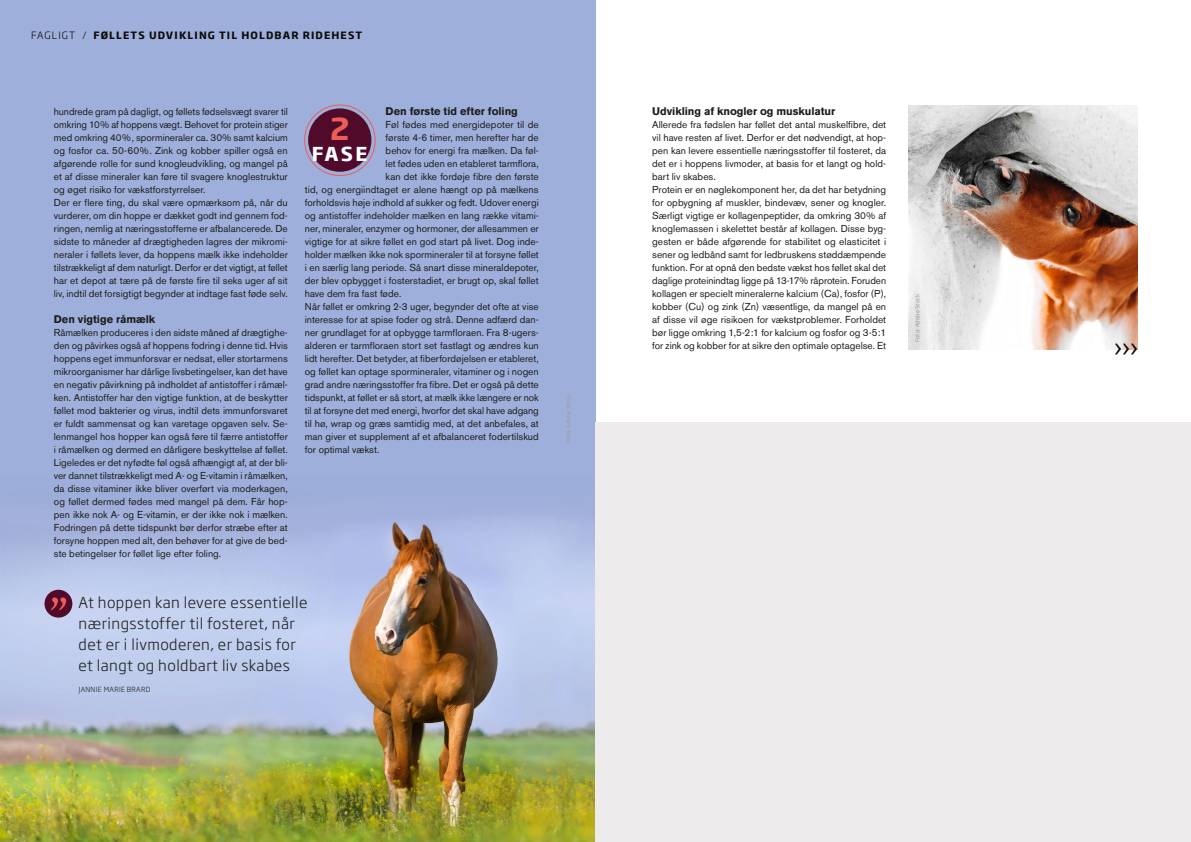
<style>
.page{position:relative;width:1191px;height:842px;background:#fff}
.page>*{position:absolute;margin:0;border:0;box-sizing:border-box;transform-origin:0 0}
.t1{font:700 29.8px "Soho Gothic Pro";color:#eb5e57}
.t2{font:27.9px "Exo 2";color:#100c08}
.t3{font:700 19px "Soho Gothic Pro";color:#fff}
.t4{font:300 15px/21px "Soho Gothic Pro";letter-spacing:.03em;color:#1d1d1b}
.t5{font:700 11px "Akzidenz Grotesk BE";letter-spacing:-.005em;color:#1d1d1b}
.t6{font:10px/13px "Akzidenz Grotesk BE";letter-spacing:.005em;color:#1d1d1b}
.t7{font:700 10px "Soho Gothic Pro";letter-spacing:.115em;color:#100c08}
.t8{font:300 7px "Soho Gothic Pro";letter-spacing:.045em;color:#1d1d1b}
.t9{font:6px "Exo 2";color:#9d9d9c}
.s1{font-weight:300}
</style>
<div class="page">
<div style="left:0;top:0;width:595px;height:842px;background:#9eafdb"></div>
<img style="left:0;top:517px;width:595px;height:325px">
<img style="left:908px;top:105px;width:229px;height:244px">
<div style="left:595px;top:422px;width:596px;height:420px;background:#edebeb"></div>
<svg style="left:305px;top:104px;width:71px;height:70px;fill:#520a2b"></svg>
<div style="left:45px;top:590px;width:27px;height:28px;background:#520a2b;border-radius:50%"></div>
<svg style="left:51px;top:597px;width:15px;height:13px"></svg>
<p class="t7" style="left:31px;top:27px;width:332px"><span class="s1">FAGLIGT /</span> FØLLETS UDVIKLING TIL HOLDBAR RIDEHEST</p>
<p class="t6" style="left:54px;top:105px;width:235px">hundrede gram på dagligt, og føllets fødselsvægt svarer til omkring 10% af hoppens vægt. Behovet for protein stiger med omkring 40%, spormineraler ca. 30% samt kalcium og fosfor ca. 50-60%. Zink og kobber spiller også en afgørende rolle for sund knogleudvikling, og mangel på et af disse mineraler kan føre til svagere knoglestruktur og øget risiko for vækstforstyrrelser.<br>Der er flere ting, du skal være opmærksom på, når du vurderer, om din hoppe er dækket godt ind gennem fod&shy;ringen, nemlig at næringsstofferne er afbalancerede. De sidste to måneder af drægtigheden lagres der mikromi&shy;neraler i føllets lever, da hoppens mælk ikke indeholder tilstrækkeligt af dem naturligt. Derfor er det vigtigt, at føllet har et depot at tære på de første fire til seks uger af sit liv, indtil det forsigtigt begynder at indtage fast føde selv.</p>
<p class="t5" style="left:54px;top:313px;width:103px">Den vigtige råmælk</p>
<p class="t6" style="left:54px;top:326px;width:235px;text-align:justify">Råmælken produceres i den sidste måned af drægtighe&shy;den og påvirkes også af hoppens fodring i denne tid. Hvis hoppens eget immunforsvar er nedsat, eller stortarmens mikroorganismer har dårlige livsbetingelser, kan det have en negativ påvirkning på indholdet af antistoffer i råmæl&shy;ken. Antistoffer har den vigtige funktion, at de beskytter føllet mod bakterier og virus, indtil dets immunforsvaret er fuldt sammensat og kan varetage opgaven selv. Se&shy;lenmangel hos hopper kan også føre til færre antistoffer i råmælken og dermed en dårligere beskyttelse af føllet.<br>Ligeledes er det nyfødte føl også afhængigt af, at der bli&shy;ver dannet tilstrækkeligt med A- og E-vitamin i råmælken, da disse vitaminer ikke bliver overført via moderkagen, og føllet dermed fødes med mangel på dem. Får hop&shy;pen ikke nok A- og E-vitamin, er der ikke nok i mælken.<br>Fodringen på dette tidspunkt bør derfor stræbe efter at forsyne hoppen med alt, den behøver for at give de bed&shy;ste betingelser for føllet lige efter foling.</p>
<p class="t5" style="left:386px;top:105px;width:134px">Den første tid efter foling</p>
<p class="t6" style="left:386px;top:118px;width:155px">Føl fødes med energidepoter til de</p>
<p class="t6" style="left:386px;top:131px;width:155px">første 4-6 timer, men herefter har de</p>
<p class="t6" style="left:386px;top:144px;width:155px">behov for energi fra mælken. Da føl-</p>
<p class="t6" style="left:386px;top:157px;width:155px">let fødes uden en etableret tarmflora,</p>
<p class="t6" style="left:386px;top:170px;width:155px">kan det ikke fordøje fibre den første</p>
<p class="t6" style="left:305px;top:183px;width:235px">tid, og energiindtaget er alene hængt op på mælkens</p>
<p class="t6" style="left:305px;top:196px;width:235px">forholdsvis høje indhold af sukker og fedt. Udover energi</p>
<p class="t6" style="left:305px;top:209px;width:235px">og antistoffer indeholder mælken en lang række vitami-</p>
<p class="t6" style="left:305px;top:222px;width:235px">ner, mineraler, enzymer og hormoner, der allesammen er</p>
<p class="t6" style="left:305px;top:235px;width:235px">vigtige for at sikre føllet en god start på livet. Dog inde-</p>
<p class="t6" style="left:305px;top:248px;width:235px">holder mælken ikke nok spormineraler til at forsyne føllet</p>
<p class="t6" style="left:305px;top:261px;width:235px">i en særlig lang periode. Så snart disse mineraldepoter,</p>
<p class="t6" style="left:305px;top:274px;width:235px">der blev opbygget i fosterstadiet, er brugt op, skal føllet</p>
<p class="t6" style="left:305px;top:287px;width:98px">have dem fra fast føde.</p>
<p class="t6" style="left:305px;top:300px;width:235px">Når føllet er omkring 2-3 uger, begynder det ofte at vise</p>
<p class="t6" style="left:305px;top:313px;width:235px">interesse for at spise foder og strå. Denne adfærd dan-</p>
<p class="t6" style="left:305px;top:326px;width:235px">ner grundlaget for at opbygge tarmfloraen. Fra 8-ugers-</p>
<p class="t6" style="left:305px;top:339px;width:235px">alderen er tarmfloraen stort set fastlagt og ændres kun</p>
<p class="t6" style="left:305px;top:352px;width:235px">lidt herefter. Det betyder, at fiberfordøjelsen er etableret,</p>
<p class="t6" style="left:305px;top:365px;width:235px">og føllet kan optage spormineraler, vitaminer og i nogen</p>
<p class="t6" style="left:305px;top:378px;width:235px">grad andre næringsstoffer fra fibre. Det er også på dette</p>
<p class="t6" style="left:305px;top:391px;width:235px">tidspunkt, at føllet er så stort, at mælk ikke længere er nok</p>
<p class="t6" style="left:305px;top:404px;width:235px">til at forsyne det med energi, hvorfor det skal have adgang</p>
<p class="t6" style="left:305px;top:417px;width:235px">til hø, wrap og græs samtidig med, at det anbefales, at</p>
<p class="t6" style="left:305px;top:430px;width:235px">man giver et supplement af et afbalanceret fodertilskud</p>
<p class="t6" style="left:305px;top:443px;width:76px">for optimal vækst.</p>
<h1 class="t1" style="left:330px;top:106px;width:21px">2</h1>
<h3 class="t3" style="left:312px;top:139px;width:57px">FASE</h3>
<h3 class="t4" style="left:79px;top:591px;width:230px">At hoppen kan levere essentielle næringsstoffer til fosteret, når det er i livmoderen, er basis for et langt og holdbart liv skabes</h3>
<p class="t8" style="left:79px;top:684px;width:73px">JANNIE MARIE BRARD</p>
<p class="t9" style="left:565px;top:443px;width:50px;rotate:-90deg">Foto: Adobe Stock</p>
<p class="t5" style="left:652px;top:105px;width:184px">Udvikling af knogler og muskulatur</p>
<p class="t6" style="left:652px;top:118px;width:235px">Allerede fra fødslen har føllet det antal muskelfibre, det vil have resten af livet. Derfor er det nødvendigt, at hop&shy;pen kan levere essentielle næringsstoffer til fosteret, da det er i hoppens livmoder, at basis for et langt og hold&shy;bart liv skabes.<br>Protein er en nøglekomponent her, da det har betydning for opbygning af muskler, bindevæv, sener og knogler.<br>Særligt vigtige er kollagenpeptider, da omkring 30% af knoglemassen i skelettet består af kollagen. Disse byg&shy;gesten er både afgørende for stabilitet og elasticitet i sener og ledbånd samt for ledbruskens støddæmpende funktion. For at opnå den bedste vækst hos føllet skal det daglige proteinindtag ligge på 13-17% råprotein. Foruden kollagen er specielt mineralerne kalcium (Ca), fosfor (P), kobber (Cu) og zink (Zn) væsentlige, da mangel på en af disse vil øge risikoen for vækstproblemer. Forholdet bør ligge omkring 1,5-2:1 for kalcium og fosfor og 3-5:1 for zink og kobber for at sikre den optimale optagelse. Et</p>
<p class="t9" style="left:914px;top:342px;width:50px;rotate:-90deg">Foto: Adobe Stock</p>
<h2 class="t2" style="left:1114px;top:330px;width:25px">›››</h2>
</div>
